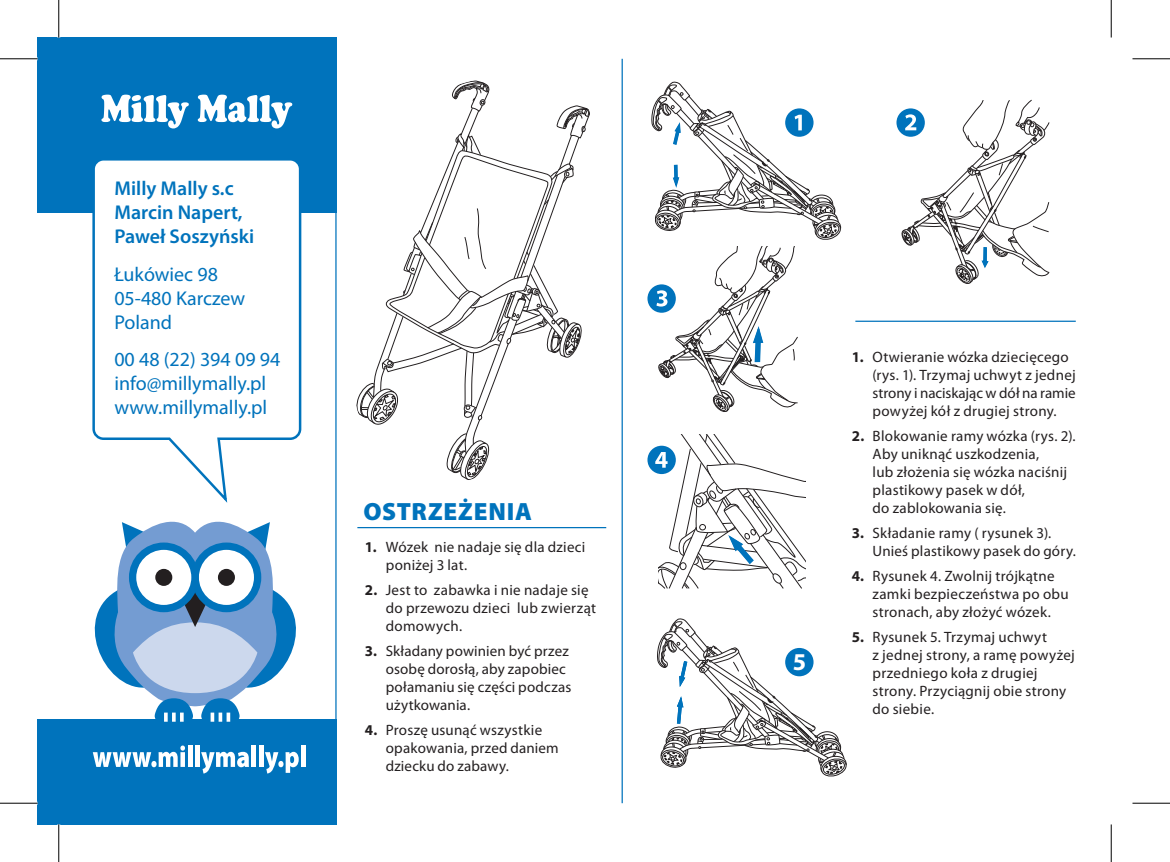
<style>
.page{position:relative;width:1170px;height:862px;background:#fff}
.page>*{position:absolute;margin:0;border:0;box-sizing:border-box;transform-origin:0 0}
.t1{font:900 25px "Myriad Pro";letter-spacing:.035em;color:#0073bc}
.t2{font:700 24.25px "Myriad Pro";color:#fff}
.t3{font:20px/24px "Myriad Pro";color:#0073bc}
.t4{font:600 20px/24px "Myriad Pro";color:#0073bc}
.t5{font:15px/18px "Myriad Pro";letter-spacing:.02em;color:#231f20}
.s1{font-weight:700}
</style>
<div class="page">
<svg style="left:657px;top:618px;width:190px;height:159px"></svg>
<div style="left:647px;top:446px;width:29px;height:28px;background:#0073bc;border-radius:50%"></div>
<svg style="left:647px;top:284px;width:29px;height:29px"></svg>
<div style="left:38px;top:38px;width:299px;height:175px;background:#0073bc"></div>
<div style="left:38px;top:719px;width:299px;height:105px;background:#0073bc"></div>
<svg style="left:356px;top:80px;width:234px;height:400px"></svg>
<hr style="left:357px;top:527px;width:249px;height:1px;background:#0073bc">
<hr style="left:622px;top:59px;width:1px;height:744px;background:#0073bc">
<hr style="left:855px;top:320px;width:221px;height:2px;background:#0073bc">
<svg style="left:655px;top:435px;width:151px;height:154px"></svg>
<hr style="left:335px;top:60px;width:2px;height:738px;background:#0073bc">
<svg style="left:94px;top:521px;width:202px;height:200px"></svg>
<svg style="left:92px;top:160px;width:210px;height:343px"></svg>
<svg style="left:101px;top:95px;width:191px;height:33px"></svg>
<svg style="left:651px;top:82px;width:190px;height:330px"></svg>
<svg style="left:896px;top:108px;width:29px;height:29px"></svg>
<svg style="left:900px;top:99px;width:150px;height:185px"></svg>
<div style="left:787px;top:649px;width:25px;height:25px;background:#0073bc;border-radius:50%"></div>
<div style="left:785px;top:648px;width:28px;height:28px;border:3px solid #0073bc;border-radius:50%"></div>
<svg style="left:93px;top:745px;width:92px;height:22px"></svg>
<div style="left:180px;top:752px;width:5px;height:15px;background:#fff"></div>
<hr style="left:188px;top:745px;width:4px;height:22px;background:#fff">
<div style="left:195px;top:745px;width:5px;height:22px;background:#fff"></div>
<svg style="left:201px;top:752px;width:48px;height:21px"></svg>
<hr style="left:252px;top:745px;width:4px;height:22px;background:#fff">
<hr style="left:259px;top:745px;width:4px;height:22px;background:#fff">
<svg style="left:265px;top:752px;width:34px;height:21px"></svg>
<hr style="left:301px;top:745px;width:4px;height:22px;background:#fff">
<hr style="left:0;top:58px;width:38px;height:1px;background:#000">
<hr style="left:1132px;top:58px;width:38px;height:1px;background:#000">
<hr style="left:0;top:802px;width:38px;height:1px;background:#000">
<hr style="left:1132px;top:802px;width:38px;height:1px;background:#000">
<hr style="left:58px;top:0;width:1px;height:38px;background:#000">
<hr style="left:58px;top:824px;width:1px;height:38px;background:#000">
<hr style="left:1111px;top:0;width:1px;height:38px;background:#000">
<hr style="left:1111px;top:824px;width:1px;height:38px;background:#000">
<h3 class="t4" style="left:114px;top:176px;width:142px">Milly Mally s.c<br>Marcin Napert,<br>Paweł Soszyński</h3>
<h3 class="t3" style="left:114px;top:261px;width:132px">Łukówiec 98<br>05-480 Karczew<br>Poland</h3>
<h3 class="t3" style="left:114px;top:347px;width:167px">00 48 (22) 394 09 94 info@millymally.pl www.millymally.pl</h3>
<h1 class="t1" style="left:364px;top:495px;width:170px">OSTRZEŻENIA</h1>
<p class="t5" style="left:386px;top:538px;width:201px;text-indent:-21px"><span class="s1">1.</span> Wózek nie nadaje się dla dzieci poniżej 3 lat.</p>
<p class="t5" style="left:386px;top:581px;width:212px;text-indent:-21px"><span class="s1">2.</span> Jest to zabawka i nie nadaje się do przewozu dzieci lub zwierząt domowych.</p>
<p class="t5" style="left:386px;top:642px;width:187px;text-indent:-21px"><span class="s1">3.</span> Składany powinien być przez osobę dorosłą, aby zapobiec połamaniu się części podczas użytkowania.</p>
<p class="t5" style="left:386px;top:721px;width:175px;text-indent:-21px"><span class="s1">4.</span> Proszę usunąć wszystkie opakowania, przed daniem dziecku do zabawy.</p>
<h2 class="t2" style="left:793px;top:646px;width:15px">5</h2>
<p class="t5" style="left:872px;top:347px;width:205px;text-indent:-21px"><span class="s1">1.</span> Otwieranie wózka dziecięcego (rys. 1). Trzymaj uchwyt z jednej strony i naciskając w dół na ramie powyżej kół z drugiej strony.</p>
<p class="t5" style="left:872px;top:426px;width:205px;text-indent:-21px"><span class="s1">2.</span> Blokowanie ramy wózka (rys. 2).<br>Aby uniknąć uszkodzenia,<br>lub złożenia się wózka naciśnij plastikowy pasek w dół,<br>do zablokowania się.</p>
<p class="t5" style="left:872px;top:523px;width:205px;text-indent:-21px"><span class="s1">3.</span> Składanie ramy ( rysunek 3).<br>Unieś plastikowy pasek do góry.</p>
<p class="t5" style="left:872px;top:566px;width:198px;text-indent:-21px"><span class="s1">4.</span> Rysunek 4. Zwolnij trójkątne zamki bezpieczeństwa po obu stronach, aby złożyć wózek.</p>
<p class="t5" style="left:872px;top:628px;width:204px;text-indent:-21px"><span class="s1">5.</span> Rysunek 5. Trzymaj uchwyt<br>z jednej strony, a ramę powyżej przedniego koła z drugiej strony. Przyciągnij obie strony do siebie.</p>
</div>
